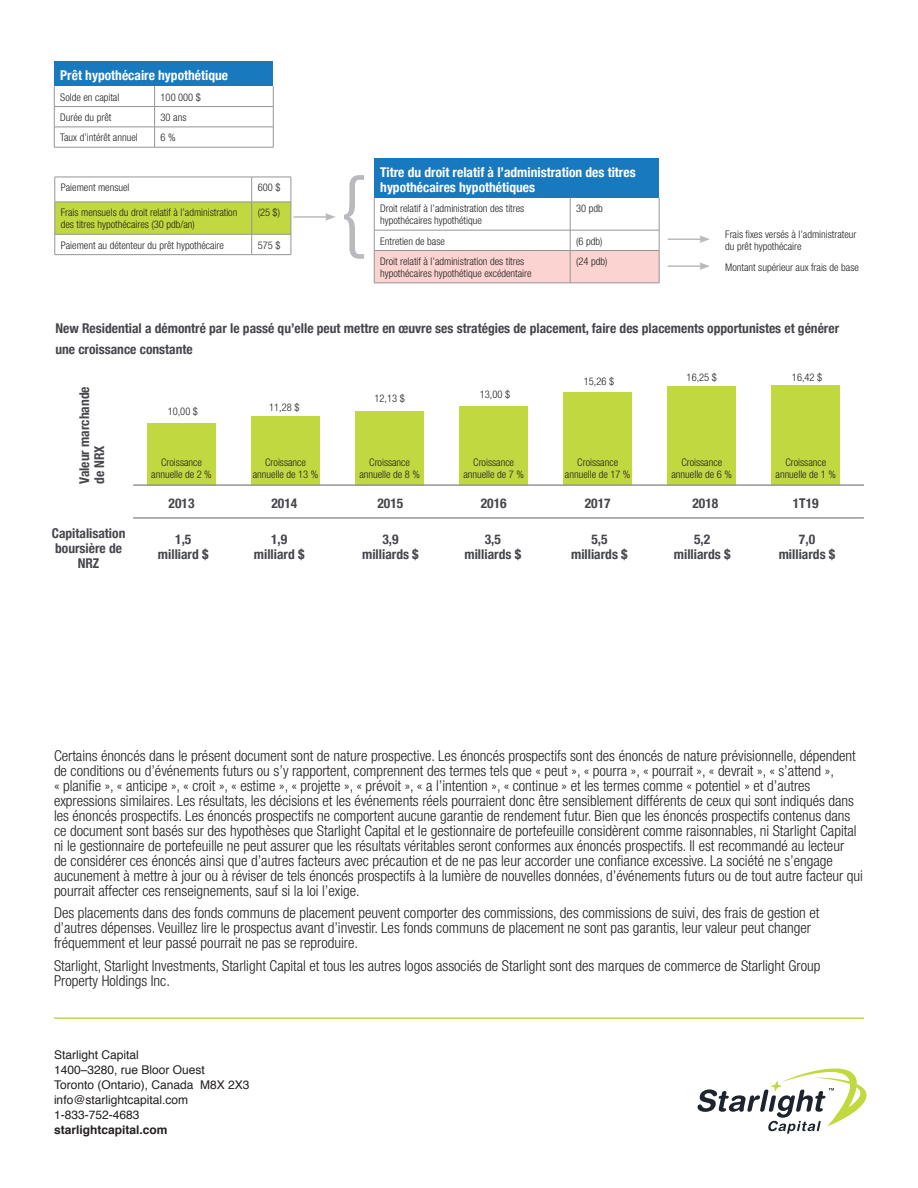
<style>
.page{position:relative;width:918px;height:1188px;background:#fff}
.page>*{position:absolute;margin:0;border:0;box-sizing:border-box;transform-origin:0 0}
.t1{font:300 condensed 15px/15px "Helvetica Neue";color:#231f20}
.t2{font:700 condensed 13.5px/15px "Helvetica Neue";color:#46474c;text-align:center}
.t3{font:700 condensed 13.5px/15px "Helvetica Neue";color:#fff}
.t4{font:12px/15px "Helvetica";color:#231f20}
.t5{font:700 12px "Helvetica";color:#231f20}
.t6{font:300 condensed 10.5px/12px "Helvetica Neue";color:#231f20;text-align:center}
</style>
<div class="page">
<div style="left:54px;top:61px;width:219px;height:25px;background:#1979bf"></div>
<hr style="left:54px;top:106px;width:101px;height:1px;background:#939598">
<hr style="left:155px;top:106px;width:118px;height:1px;background:#939598">
<hr style="left:54px;top:127px;width:101px;height:1px;background:#939598">
<svg style="left:54px;top:86px;width:1px;height:61px"></svg>
<hr style="left:155px;top:127px;width:118px;height:1px;background:#939598">
<svg style="left:154px;top:86px;width:1px;height:61px"></svg>
<svg style="left:273px;top:86px;width:1px;height:61px"></svg>
<hr style="left:54px;top:147px;width:101px;height:1px;background:#939598">
<hr style="left:155px;top:147px;width:118px;height:1px;background:#939598">
<div style="left:374px;top:158px;width:285px;height:40px;background:#1979bf"></div>
<hr style="left:374px;top:198px;width:1px;height:32px;background:#939598">
<hr style="left:570px;top:198px;width:1px;height:32px;background:#939598">
<hr style="left:659px;top:198px;width:1px;height:32px;background:#939598">
<svg style="left:374px;top:230px;width:286px;height:53px"></svg>
<hr style="left:374px;top:250px;width:196px;height:1px;background:#939598">
<hr style="left:374px;top:251px;width:1px;height:32px;background:#939598">
<hr style="left:570px;top:250px;width:89px;height:1px;background:#939598">
<hr style="left:570px;top:251px;width:1px;height:32px;background:#939598">
<hr style="left:659px;top:251px;width:1px;height:32px;background:#939598">
<hr style="left:374px;top:283px;width:196px;height:1px;background:#939598">
<hr style="left:570px;top:283px;width:89px;height:1px;background:#939598">
<hr style="left:55px;top:254px;width:197px;height:1px;background:#939598">
<hr style="left:252px;top:254px;width:39px;height:1px;background:#939598">
<svg style="left:55px;top:177px;width:237px;height:77px"></svg>
<hr style="left:55px;top:202px;width:197px;height:1px;background:#939598">
<hr style="left:252px;top:202px;width:39px;height:1px;background:#939598">
<hr style="left:293px;top:216px;width:35px;height:2px;background:#bbb9bd">
<svg style="left:325px;top:213px;width:10px;height:8px"></svg>
<hr style="left:668px;top:238px;width:34px;height:2px;background:#bbb9bd">
<svg style="left:699px;top:235px;width:11px;height:8px"></svg>
<hr style="left:668px;top:265px;width:34px;height:2px;background:#bbb9bd">
<svg style="left:699px;top:262px;width:11px;height:8px"></svg>
<svg style="left:344px;top:175px;width:20px;height:84px"></svg>
<div style="left:147px;top:423px;width:69px;height:62px;background:#c2d840"></div>
<div style="left:251px;top:416px;width:69px;height:69px;background:#c2d840"></div>
<div style="left:355px;top:411px;width:69px;height:74px;background:#c2d840"></div>
<div style="left:459px;top:406px;width:69px;height:79px;background:#c2d840"></div>
<div style="left:564px;top:392px;width:68px;height:93px;background:#c2d840"></div>
<div style="left:668px;top:387px;width:68px;height:98px;background:#c2d840"></div>
<div style="left:772px;top:385px;width:68px;height:100px;background:#c2d840"></div>
<hr style="left:133px;top:484px;width:731px;height:2px;background:#939598">
<hr style="left:133px;top:517px;width:731px;height:2px;background:#939598">
<hr style="left:54px;top:1017px;width:810px;height:2px;background:#c2d840">
<svg style="left:698px;top:1068px;width:169px;height:66px"></svg>
<p class="t3" style="left:60px;top:67px;width:169px">Prêt hypothécaire hypothétique</p>
<p class="t6" style="left:60px;top:91px;width:61px">Solde en capital</p>
<p class="t6" style="left:161px;top:91px;width:42px">100 000 $</p>
<p class="t6" style="left:60px;top:111px;width:53px">Durée du prêt</p>
<p class="t6" style="left:161px;top:111px;width:27px">30 ans</p>
<p class="t6" style="left:60px;top:131px;width:79px">Taux d’intérêt annuel</p>
<p class="t6" style="left:161px;top:131px;width:17px">6 %</p>
<p class="t3" style="left:380px;top:164px;width:257px">Titre du droit relatif à l’administration des titres hypothécaires hypothétiques</p>
<p class="t6" style="left:380px;top:202px;width:146px;text-align:left">Droit relatif à l’administration des titres hypothécaires hypothétique</p>
<p class="t6" style="left:576px;top:202px;width:28px">30 pdb</p>
<p class="t6" style="left:380px;top:235px;width:66px">Entretien de base</p>
<p class="t6" style="left:576px;top:235px;width:28px">(6 pdb)</p>
<p class="t6" style="left:380px;top:255px;width:153px;text-align:left">Droit relatif à l’administration des titres hypothécaires hypothétique excédentaire</p>
<p class="t6" style="left:576px;top:255px;width:33px">(24 pdb)</p>
<p class="t6" style="left:61px;top:182px;width:70px">Paiement mensuel</p>
<p class="t6" style="left:258px;top:182px;width:24px">600 $</p>
<p class="t6" style="left:61px;top:206px;width:178px;text-align:left">Frais mensuels du droit relatif à l’administration des titres hypothécaires (30 pdb/an)</p>
<p class="t6" style="left:258px;top:206px;width:24px">(25 $)</p>
<p class="t6" style="left:61px;top:239px;width:165px">Paiement au détenteur du prêt hypothécaire</p>
<p class="t6" style="left:258px;top:239px;width:24px">575 $</p>
<p class="t6" style="left:725px;top:228px;width:133px;text-align:left">Frais fixes versés à l’administrateur du prêt hypothécaire</p>
<p class="t6" style="left:725px;top:261px;width:135px">Montant supérieur aux frais de base</p>
<p class="t2" style="left:55px;top:317px;width:785px;line-height:21px;text-align:left">New Residential a démontré par le passé qu’elle peut mettre en œuvre ses stratégies de placement, faire des placements opportunistes et générer une croissance constante</p>
<p class="t2" style="left:76px;top:484px;width:99px;text-align:left;rotate:-90deg">Valeur marchande de NRX</p>
<p class="t2" style="left:52px;top:524px;width:75px">Capitalisation boursière de<br>NRZ</p>
<p class="t6" style="left:168px;top:405px;width:32px">10,00 $</p>
<p class="t6" style="left:269px;top:401px;width:32px">11,28 $</p>
<p class="t6" style="left:375px;top:392px;width:32px">12,13 $</p>
<p class="t6" style="left:480px;top:388px;width:32px">13,00 $</p>
<p class="t6" style="left:584px;top:375px;width:32px">15,26 $</p>
<p class="t6" style="left:687px;top:371px;width:32px">16,25 $</p>
<p class="t6" style="left:792px;top:371px;width:32px">16,42 $</p>
<p class="t6" style="left:151px;top:456px;width:62px">Croissance annuelle de 2 %</p>
<p class="t6" style="left:253px;top:456px;width:67px">Croissance annuelle de 13 %</p>
<p class="t6" style="left:359px;top:456px;width:62px">Croissance annuelle de 8 %</p>
<p class="t6" style="left:463px;top:456px;width:62px">Croissance annuelle de 7 %</p>
<p class="t6" style="left:565px;top:456px;width:67px">Croissance annuelle de 17 %</p>
<p class="t6" style="left:671px;top:456px;width:62px">Croissance annuelle de 6 %</p>
<p class="t6" style="left:776px;top:456px;width:62px">Croissance annuelle de 1 %</p>
<p class="t2" style="left:169px;top:495px;width:27px">2013</p>
<p class="t2" style="left:271px;top:495px;width:27px">2014</p>
<p class="t2" style="left:377px;top:495px;width:27px">2015</p>
<p class="t2" style="left:481px;top:495px;width:27px">2016</p>
<p class="t2" style="left:585px;top:495px;width:27px">2017</p>
<p class="t2" style="left:692px;top:495px;width:27px">2018</p>
<p class="t2" style="left:793px;top:495px;width:27px">1T19</p>
<p class="t2" style="left:158px;top:531px;width:52px">1,5 milliard $</p>
<p class="t2" style="left:254px;top:531px;width:52px">1,9 milliard $</p>
<p class="t2" style="left:362px;top:531px;width:58px">3,9 milliards $</p>
<p class="t2" style="left:465px;top:531px;width:58px">3,5 milliards $</p>
<p class="t2" style="left:571px;top:531px;width:58px">5,5 milliards $</p>
<p class="t2" style="left:674px;top:531px;width:58px">5,2 milliards $</p>
<p class="t2" style="left:779px;top:531px;width:58px">7,0 milliards $</p>
<p class="t1" style="left:54px;top:748px;width:810px">Certains énoncés dans le présent document sont de nature prospective. Les énoncés prospectifs sont des énoncés de nature prévisionnelle, dépendent de conditions ou d’événements futurs ou s’y rapportent, comprennent des termes tels que « peut », « pourra », « pourrait », « devrait », « s’attend »,<br>« planifie », « anticipe », « croit », « estime », « projette », « prévoit », « a l’intention », « continue » et les termes comme « potentiel » et d’autres expressions similaires. Les résultats, les décisions et les événements réels pourraient donc être sensiblement différents de ceux qui sont indiqués dans les énoncés prospectifs. Les énoncés prospectifs ne comportent aucune garantie de rendement futur. Bien que les énoncés prospectifs contenus dans ce document sont basés sur des hypothèses que Starlight Capital et le gestionnaire de portefeuille considèrent comme raisonnables, ni Starlight Capital ni le gestionnaire de portefeuille ne peut assurer que les résultats véritables seront conformes aux énoncés prospectifs. Il est recommandé au lecteur<br>de considérer ces énoncés ainsi que d’autres facteurs avec précaution et de ne pas leur accorder une confiance excessive. La société ne s’engage aucunement à mettre à jour ou à réviser de tels énoncés prospectifs à la lumière de nouvelles données, d’événements futurs ou de tout autre facteur qui pourrait affecter ces renseignements, sauf si la loi l’exige.</p>
<p class="t1" style="left:54px;top:905px;width:767px">Des placements dans des fonds communs de placement peuvent comporter des commissions, des commissions de suivi, des frais de gestion et d’autres dépenses. Veuillez lire le prospectus avant d’investir. Les fonds communs de placement ne sont pas garantis, leur valeur peut changer fréquemment et leur passé pourrait ne pas se reproduire.</p>
<p class="t1" style="left:54px;top:958px;width:768px">Starlight, Starlight Investments, Starlight Capital et tous les autres logos associés de Starlight sont des marques de commerce de Starlight Group<br>Property Holdings Inc.</p>
<p class="t4" style="left:54px;top:1048px;width:197px">Starlight Capital<br>1400–3280, rue Bloor Ouest<br>Toronto (Ontario), Canada M8X 2X3 info@starlightcapital.com<br>1-833-752-4683</p>
<p class="t5" style="left:54px;top:1120px;width:115px">starlightcapital.com</p>
</div>
